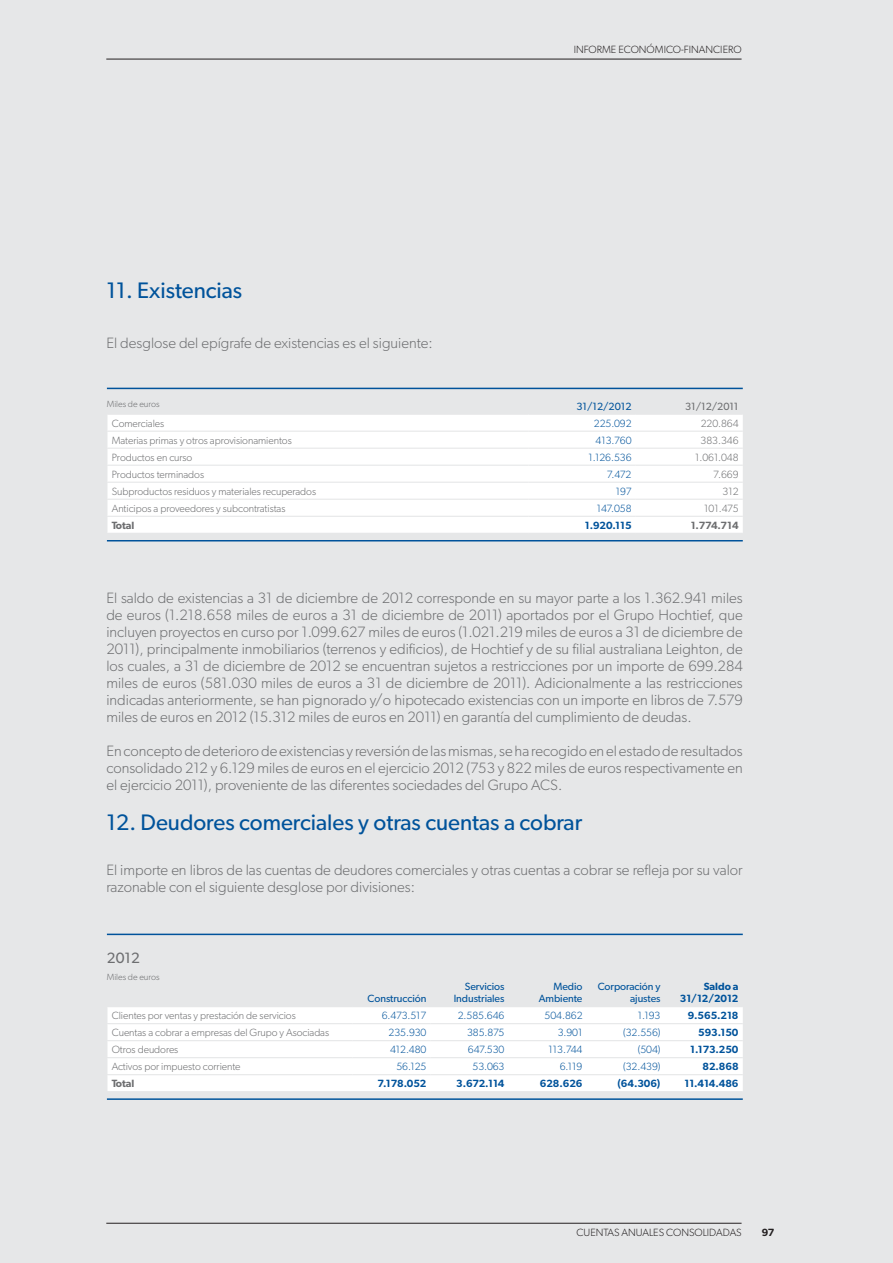
<style>
.page{position:relative;width:893px;height:1263px;background:#e6e7e8}
.page>*{position:absolute;margin:0;border:0;box-sizing:border-box;transform-origin:0 0}
.t1{font:22.5px "Gibson";color:#00539b}
.t2{font:300 15px/17px "Gibson";color:#6d6e70;text-align:justify}
.t3{font:15px "Gibson";color:#6d6e70}
.t4{font:300 10.5px "Gibson";letter-spacing:-.005em;color:#6d6e70}
.t5{font:300 10.5px "Gibson";letter-spacing:-.005em;color:#00539b}
.t6{font:600 10.5px/12.8px "Gibson";letter-spacing:-.005em;color:#00539b;text-align:right}
.t7{font:10.5px/12.8px "Gibson";letter-spacing:-.005em;color:#00539b;text-align:right}
.t8{font:300 10.5px "Gibson";color:#231f20}
.t9{font:600 10.5px "Gibson";letter-spacing:-.005em;color:#6d6e70}
.t10{font:10.5px "Gibson";letter-spacing:-.005em;color:#6d6e70}
.t11{font:600 10.5px "Gibson";color:#231f20}
.t12{font:300 9px "Gibson";letter-spacing:-.005em;color:#6d6e70}
</style>
<div class="page">
<hr style="left:106px;top:1223px;width:636px;height:1px;background:#231f20">
<hr style="left:106px;top:59px;width:636px;height:1px;background:#231f20">
<div style="left:107px;top:415px;width:636px;height:118px;background:#fff"></div>
<hr style="left:106px;top:431px;width:423px;height:1px;background:#e6e7e8">
<hr style="left:106px;top:448px;width:423px;height:1px;background:#e6e7e8">
<hr style="left:106px;top:465px;width:423px;height:1px;background:#e6e7e8">
<hr style="left:106px;top:482px;width:423px;height:1px;background:#e6e7e8">
<hr style="left:106px;top:499px;width:423px;height:1px;background:#e6e7e8">
<hr style="left:106px;top:516px;width:423px;height:1px;background:#e6e7e8">
<hr style="left:529px;top:431px;width:107px;height:1px;background:#e6e7e8">
<hr style="left:529px;top:448px;width:107px;height:1px;background:#e6e7e8">
<hr style="left:529px;top:465px;width:107px;height:1px;background:#e6e7e8">
<hr style="left:529px;top:482px;width:107px;height:1px;background:#e6e7e8">
<hr style="left:529px;top:499px;width:107px;height:1px;background:#e6e7e8">
<hr style="left:529px;top:516px;width:107px;height:1px;background:#e6e7e8">
<hr style="left:636px;top:431px;width:107px;height:1px;background:#e6e7e8">
<hr style="left:636px;top:448px;width:107px;height:1px;background:#e6e7e8">
<hr style="left:636px;top:465px;width:107px;height:1px;background:#e6e7e8">
<hr style="left:636px;top:482px;width:107px;height:1px;background:#e6e7e8">
<hr style="left:636px;top:499px;width:107px;height:1px;background:#e6e7e8">
<hr style="left:636px;top:516px;width:107px;height:1px;background:#e6e7e8">
<hr style="left:107px;top:388px;width:636px;height:1px;background:#00539b">
<hr style="left:107px;top:540px;width:636px;height:1px;background:#00539b">
<div style="left:107px;top:1007px;width:636px;height:84px;background:#fff"></div>
<hr style="left:106px;top:1057px;width:247px;height:1px;background:#e6e7e8">
<hr style="left:106px;top:1074px;width:247px;height:1px;background:#e6e7e8">
<hr style="left:431px;top:1023px;width:312px;height:1px;background:#e6e7e8">
<hr style="left:431px;top:1040px;width:312px;height:1px;background:#e6e7e8">
<hr style="left:431px;top:1057px;width:312px;height:1px;background:#e6e7e8">
<hr style="left:431px;top:1074px;width:312px;height:1px;background:#e6e7e8">
<hr style="left:106px;top:1023px;width:247px;height:1px;background:#e6e7e8">
<hr style="left:353px;top:1023px;width:78px;height:1px;background:#e6e7e8">
<hr style="left:106px;top:1040px;width:247px;height:1px;background:#e6e7e8">
<hr style="left:353px;top:1040px;width:78px;height:1px;background:#e6e7e8">
<hr style="left:353px;top:1057px;width:78px;height:1px;background:#e6e7e8">
<hr style="left:353px;top:1074px;width:78px;height:1px;background:#e6e7e8">
<hr style="left:107px;top:934px;width:636px;height:1px;background:#00539b">
<hr style="left:107px;top:1098px;width:636px;height:2px;background:#00539b">
<p class="t8" style="left:574px;top:46px;width:169px">INFORME ECONÓMICO-FINANCIERO</p>
<h1 class="t1" style="left:106px;top:283px;width:137px">11. Existencias</h1>
<p class="t2" style="left:106px;top:336px;width:328px">El desglose del epígrafe de existencias es el siguiente:</p>
<p class="t12" style="left:107px;top:400px;width:54px">Miles de euros</p>
<p class="t7" style="left:576px;top:401px;width:57px">31/12/2012</p>
<p class="t10" style="left:685px;top:403px;width:55px">31/12/2011</p>
<p class="t4" style="left:112px;top:419px;width:54px">Comerciales</p>
<p class="t5" style="left:594px;top:419px;width:39px">225.092</p>
<p class="t4" style="left:701px;top:419px;width:39px">220.864</p>
<p class="t4" style="left:112px;top:436px;width:182px">Materias primas y otros aprovisionamientos</p>
<p class="t5" style="left:595px;top:436px;width:38px">413.760</p>
<p class="t4" style="left:701px;top:436px;width:40px">383.346</p>
<p class="t4" style="left:112px;top:453px;width:82px">Productos en curso</p>
<p class="t5" style="left:588px;top:453px;width:45px">1.126.536</p>
<p class="t4" style="left:695px;top:453px;width:45px">1.061.048</p>
<p class="t4" style="left:112px;top:470px;width:94px">Productos terminados</p>
<p class="t5" style="left:607px;top:470px;width:26px">7.472</p>
<p class="t4" style="left:713px;top:470px;width:27px">7.669</p>
<p class="t4" style="left:112px;top:487px;width:206px">Subproductos residuos y materiales recuperados</p>
<p class="t5" style="left:616px;top:487px;width:17px">197</p>
<p class="t4" style="left:723px;top:487px;width:18px">312</p>
<p class="t4" style="left:112px;top:505px;width:175px">Anticipos a proveedores y subcontratistas</p>
<p class="t5" style="left:597px;top:505px;width:36px">147.058</p>
<p class="t4" style="left:704px;top:505px;width:36px">101.475</p>
<p class="t9" style="left:112px;top:522px;width:24px">Total</p>
<p class="t6" style="left:585px;top:520px;width:48px">1.920.115</p>
<p class="t9" style="left:691px;top:522px;width:49px">1.774.714</p>
<p class="t2" style="left:106px;top:591px;width:638px">El saldo de existencias a 31 de diciembre de 2012 corresponde en su mayor parte a los 1.362.941 miles de euros (1.218.658 miles de euros a 31 de diciembre de 2011) aportados por el Grupo Hochtief, que incluyen proyectos en curso por 1.099.627 miles de euros (1.021.219 miles de euros a 31 de diciembre de 2011), principalmente inmobiliarios (terrenos y edificios), de Hochtief y de su filial australiana Leighton, de los cuales, a 31 de diciembre de 2012 se encuentran sujetos a restricciones por un importe de 699.284 miles de euros (581.030 miles de euros a 31 de diciembre de 2011). Adicionalmente a las restricciones indicadas anteriormente, se han pignorado y/o hipotecado existencias con un importe en libros de 7.579 miles de euros en 2012 (15.312 miles de euros en 2011) en garantía del cumplimiento de deudas.</p>
<p class="t2" style="left:106px;top:744px;width:638px">En concepto de deterioro de existencias y reversión de las mismas, se ha recogido en el estado de resultados consolidado 212 y 6.129 miles de euros en el ejercicio 2012 (753 y 822 miles de euros respectivamente en el ejercicio 2011), proveniente de las diferentes sociedades del Grupo ACS.</p>
<h1 class="t1" style="left:106px;top:814px;width:477px">12. Deudores comerciales y otras cuentas a cobrar</h1>
<p class="t2" style="left:106px;top:863px;width:638px">El importe en libros de las cuentas de deudores comerciales y otras cuentas a cobrar se refleja por su valor razonable con el siguiente desglose por divisiones:</p>
<p class="t3" style="left:107px;top:952px;width:34px">2012</p>
<p class="t12" style="left:107px;top:973px;width:54px">Miles de euros</p>
<p class="t7" style="left:368px;top:994px;width:60px">Construcción</p>
<p class="t7" style="left:454px;top:981px;width:52px">Servicios<br>Industriales</p>
<p class="t7" style="left:539px;top:981px;width:45px">Medio<br>Ambiente</p>
<p class="t7" style="left:598px;top:981px;width:64px">Corporación y ajustes</p>
<p class="t6" style="left:680px;top:981px;width:60px">Saldo a<br>31/12/2012</p>
<p class="t4" style="left:112px;top:1012px;width:186px">Clientes por ventas y prestación de servicios</p>
<p class="t5" style="left:382px;top:1012px;width:46px">6.473.517</p>
<p class="t5" style="left:458px;top:1012px;width:48px">2.585.646</p>
<p class="t5" style="left:544px;top:1012px;width:40px">504.862</p>
<p class="t5" style="left:638px;top:1012px;width:24px">1.193</p>
<p class="t6" style="left:688px;top:1010px;width:52px">9.565.218</p>
<p class="t4" style="left:112px;top:1029px;width:219px">Cuentas a cobrar a empresas del Grupo y Asociadas</p>
<p class="t5" style="left:389px;top:1029px;width:39px">235.930</p>
<p class="t5" style="left:467px;top:1029px;width:39px">385.875</p>
<p class="t5" style="left:558px;top:1029px;width:26px">3.901</p>
<p class="t5" style="left:623px;top:1029px;width:39px">(32.556)</p>
<p class="t6" style="left:698px;top:1028px;width:42px">593.150</p>
<p class="t4" style="left:112px;top:1046px;width:68px">Otros deudores</p>
<p class="t5" style="left:390px;top:1046px;width:38px">412.480</p>
<p class="t5" style="left:468px;top:1046px;width:38px">647.530</p>
<p class="t5" style="left:549px;top:1046px;width:35px">113.744</p>
<p class="t5" style="left:638px;top:1046px;width:24px">(504)</p>
<p class="t6" style="left:690px;top:1045px;width:50px">1.173.250</p>
<p class="t4" style="left:112px;top:1063px;width:130px">Activos por impuesto corriente</p>
<p class="t5" style="left:396px;top:1063px;width:32px">56.125</p>
<p class="t5" style="left:473px;top:1063px;width:33px">53.063</p>
<p class="t5" style="left:560px;top:1063px;width:24px">6.119</p>
<p class="t5" style="left:623px;top:1063px;width:39px">(32.439)</p>
<p class="t6" style="left:702px;top:1062px;width:38px">82.868</p>
<p class="t9" style="left:112px;top:1080px;width:24px">Total</p>
<p class="t6" style="left:378px;top:1079px;width:50px">7.178.052</p>
<p class="t6" style="left:456px;top:1079px;width:50px">3.672.114</p>
<p class="t6" style="left:540px;top:1079px;width:44px">628.626</p>
<p class="t6" style="left:617px;top:1079px;width:44px">(64.306)</p>
<p class="t6" style="left:684px;top:1079px;width:56px">11.414.486</p>
<p class="t8" style="left:576px;top:1229px;width:167px">CUENTAS ANUALES CONSOLIDADAS</p>
<p class="t11" style="left:762px;top:1229px;width:14px">97</p>
</div>
